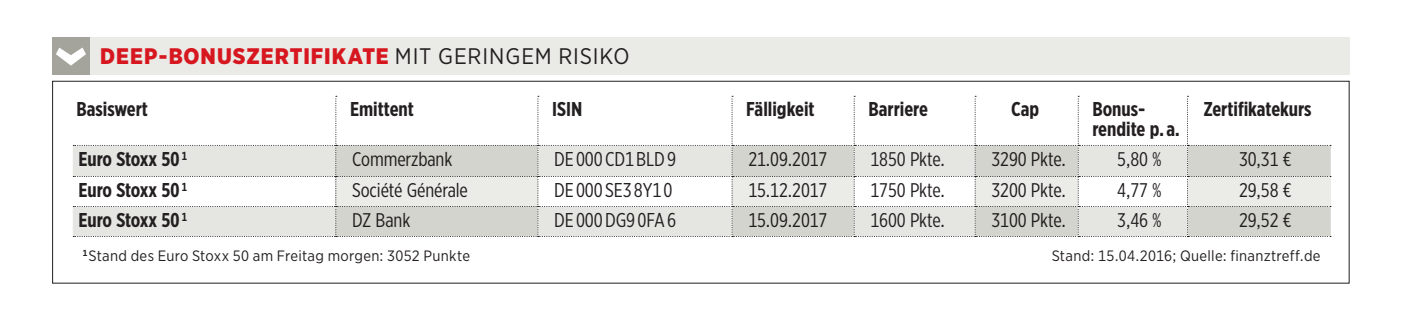
<style>
.page{position:relative;width:1401px;height:322px;background:#fff}
.page>*{position:absolute;margin:0;border:0;box-sizing:border-box;transform-origin:0 0}
.ES_TAB_HL_Mager{font:900 22.5px "Gotham Narrow";letter-spacing:.045em;color:#d7171f}
.ES_Tab_Tabelle_Kopf{font:700 20px/20px "Gotham X Narrow";color:#231f20}
.ES_Tab_Tabelle_bold{font:700 20px "Gotham X Narrow";letter-spacing:-.005em;color:#231f20}
.ES_Tab_Tabelle{font:20px "Gotham X Narrow";letter-spacing:-.005em;color:#231f20}
.ES_Tab_Tabelle-2{font:19.75px "Gotham X Narrow";letter-spacing:-.005em;color:#231f20}
.ES_TAB_Fussnote{font:15px "Gotham Narrow";letter-spacing:.02em;color:#231f20}
.s1{font-weight:400;color:#231f20}
</style>
<div class="page">
<div style="left:52px;top:38px;width:1297px;height:37px;background:#eaeae6"></div>
<div style="left:52px;top:38px;width:38px;height:37px;background:#a4a49d"></div>
<svg style="left:56px;top:48px;width:30px;height:17px"></svg>
<svg style="left:73px;top:96px;width:1258px;height:141px"></svg>
<div style="left:52px;top:81px;width:1297px;height:202px;border:1px solid #231f20"></div>
<svg style="left:335px;top:145px;width:202px;height:91px;background:#d8d9d3"></svg>
<svg style="left:732px;top:145px;width:122px;height:91px;background:#d8d8d3"></svg>
<svg style="left:975px;top:145px;width:103px;height:91px;background:#d8d8d3"></svg>
<svg style="left:1188px;top:145px;width:143px;height:91px;background:#d8d9d3"></svg>
<p class="ES_TAB_HL_Mager" style="left:100px;top:41px;width:531px">DEEP-BONUSZERTIFIKATE <span class="s1">MIT GERINGEM RISIKO</span></p>
<p class="ES_Tab_Tabelle_Kopf" style="left:76px;top:99px;width:73px">Basiswert</p>
<p class="ES_Tab_Tabelle_Kopf" style="left:350px;top:99px;width:65px">Emittent</p>
<p class="ES_Tab_Tabelle_Kopf" style="left:552px;top:99px;width:32px">ISIN</p>
<p class="ES_Tab_Tabelle_Kopf" style="left:746px;top:99px;width:70px">Fälligkeit</p>
<p class="ES_Tab_Tabelle_Kopf" style="left:868px;top:99px;width:61px">Barriere</p>
<p class="ES_Tab_Tabelle_Kopf" style="left:1011px;top:99px;width:30px">Cap</p>
<p class="ES_Tab_Tabelle_Kopf" style="left:1092px;top:99px;width:89px">Bonus&shy;rendite p. a.</p>
<p class="ES_Tab_Tabelle_Kopf" style="left:1203px;top:99px;width:110px">Zertifikatekurs</p>
<p class="ES_Tab_Tabelle_bold" style="left:78px;top:147px;width:110px">Euro Stoxx 50 <sup>1</sup></p>
<p class="ES_Tab_Tabelle-2" style="left:352px;top:147px;width:102px">Commerzbank</p>
<p class="ES_Tab_Tabelle" style="left:554px;top:147px;width:123px">DE 000 CD1 BLD 9</p>
<p class="ES_Tab_Tabelle-2" style="left:748px;top:147px;width:81px">21.09.2017</p>
<p class="ES_Tab_Tabelle-2" style="left:870px;top:147px;width:76px">1850 Pkte.</p>
<p class="ES_Tab_Tabelle-2" style="left:991px;top:147px;width:76px">3290 Pkte.</p>
<p class="ES_Tab_Tabelle-2" style="left:1117px;top:147px;width:45px">5,80 %</p>
<p class="ES_Tab_Tabelle-2" style="left:1239px;top:147px;width:54px">30,31 €</p>
<p class="ES_Tab_Tabelle_bold" style="left:78px;top:178px;width:110px">Euro Stoxx 50 <sup>1</sup></p>
<p class="ES_Tab_Tabelle-2" style="left:352px;top:178px;width:117px">Société Générale</p>
<p class="ES_Tab_Tabelle" style="left:554px;top:178px;width:120px">DE 000 SE3 8Y1 0</p>
<p class="ES_Tab_Tabelle-2" style="left:748px;top:178px;width:81px">15.12.2017</p>
<p class="ES_Tab_Tabelle-2" style="left:870px;top:178px;width:76px">1750 Pkte.</p>
<p class="ES_Tab_Tabelle-2" style="left:991px;top:178px;width:76px">3200 Pkte.</p>
<p class="ES_Tab_Tabelle-2" style="left:1117px;top:178px;width:45px">4,77 %</p>
<p class="ES_Tab_Tabelle-2" style="left:1239px;top:178px;width:54px">29,58 €</p>
<p class="ES_Tab_Tabelle_bold" style="left:78px;top:208px;width:110px">Euro Stoxx 50 <sup>1</sup></p>
<p class="ES_Tab_Tabelle-2" style="left:352px;top:208px;width:60px">DZ Bank</p>
<p class="ES_Tab_Tabelle" style="left:554px;top:208px;width:123px">DE 000 DG9 0FA 6</p>
<p class="ES_Tab_Tabelle-2" style="left:748px;top:208px;width:81px">15.09.2017</p>
<p class="ES_Tab_Tabelle-2" style="left:870px;top:208px;width:76px">1600 Pkte.</p>
<p class="ES_Tab_Tabelle-2" style="left:991px;top:208px;width:76px">3100 Pkte.</p>
<p class="ES_Tab_Tabelle-2" style="left:1117px;top:208px;width:45px">3,46 %</p>
<p class="ES_Tab_Tabelle-2" style="left:1239px;top:208px;width:54px">29,52 €</p>
<p class="ES_TAB_Fussnote" style="left:83px;top:246px;width:389px"><sup>1</sup>Stand des Euro Stoxx 50 am Freitag morgen: 3052 Punkte</p>
<p class="ES_TAB_Fussnote" style="left:1051px;top:246px;width:270px">Stand: 15.04.2016; Quelle: finanztreff.de</p>
</div>
